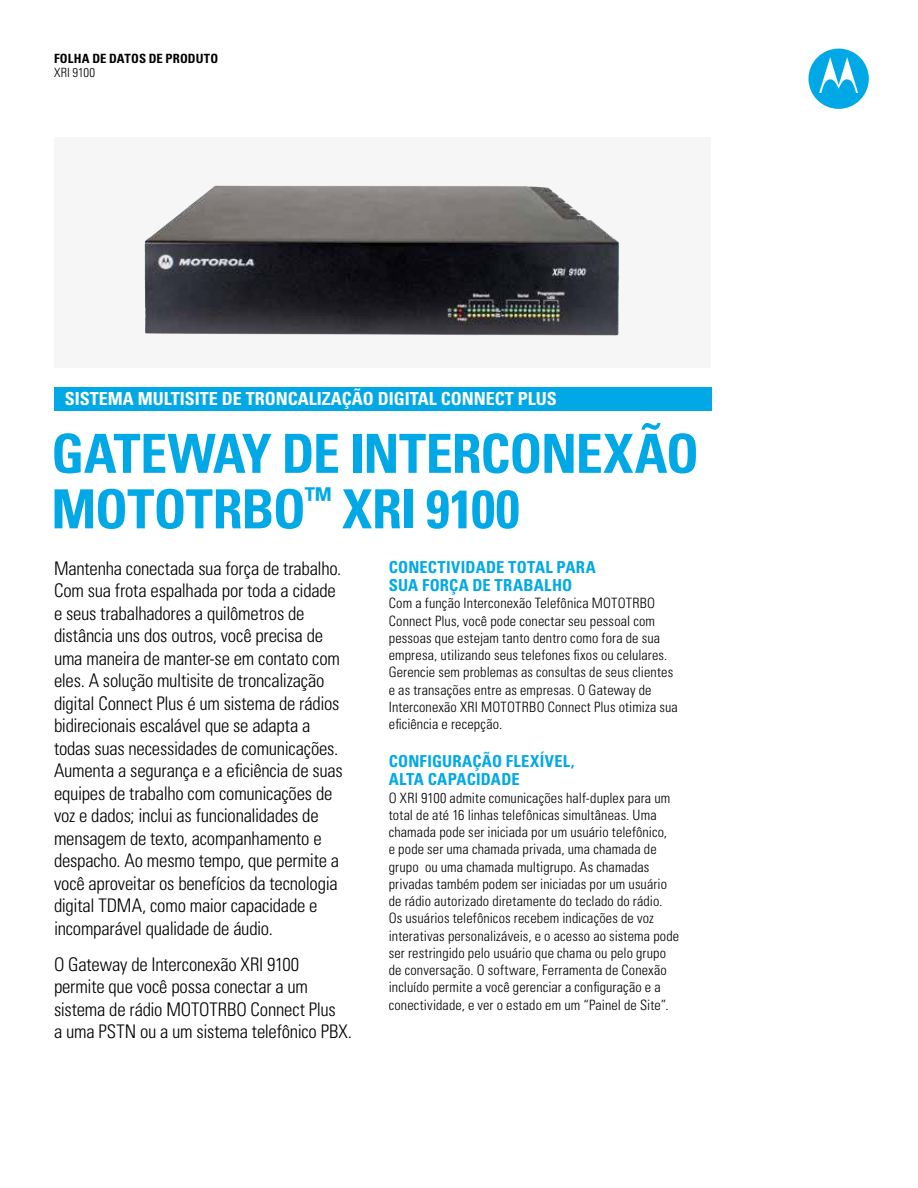
<style>
.page{position:relative;width:918px;height:1188px;background:#fff}
.page>*{position:absolute;margin:0;border:0;box-sizing:border-box;transform-origin:0 0}
.t1{font:700 condensed 54px/55.5px "Univers LT Std";letter-spacing:-.02em;color:#00a9e5}
.t2{font:300 condensed 18.75px/22.5px "Univers LT Std";letter-spacing:-.015em;color:#000}
.t3{font:700 condensed 18px "Univers LT Std";color:#fff}
.t4{font:700 condensed 16.5px/18px "Univers LT Std";letter-spacing:.015em;color:#00a9e5}
.t5{font:300 condensed 14.25px/17.2px "Univers LT Std";letter-spacing:.01em;color:#000}
.t6{font:700 condensed 12.75px "Univers LT Std";letter-spacing:.01em;color:#000}
.t7{font:300 condensed 12.75px "Univers LT Std";letter-spacing:.005em;color:#000}
</style>
<div class="page">
<div style="left:809px;top:49px;width:60px;height:60px;background:#00a9e5;border-radius:50%"></div>
<svg style="left:819px;top:57px;width:39px;height:36px"></svg>
<div style="left:54px;top:387px;width:658px;height:23px;background:#00a9e5"></div>
<div style="left:54px;top:137px;width:656px;height:230px;background:#f7f6f6"></div>
<img style="left:145px;top:185px;width:475px;height:151px">
<p class="t6" style="left:54px;top:51px;width:166px">FOLHA DE DATOS DE PRODUTO</p>
<p class="t7" style="left:54px;top:65px;width:43px">XRI 9100</p>
<p class="t3" style="left:65px;top:388px;width:493px">SISTEMA MULTISITE DE TRONCALIZAÇÃO DIGITAL CONNECT PLUS</p>
<h1 class="t1" style="left:51px;top:426px;width:649px">GATEWAY DE INTERCONEXÃO<br>MOTOTRBO<sup>™</sup> XRI 9100</h1>
<p class="t2" style="left:54px;top:557px;width:290px">Mantenha conectada sua força de trabalho.<br>Com sua frota espalhada por toda a cidade e seus trabalhadores a quilômetros de distância uns dos outros, você precisa de uma maneira de manter-se em contato com eles. A solução multisite de troncalização digital Connect Plus é um sistema de rádios bidirecionais escalável que se adapta a todas suas necessidades de comunicações.<br>Aumenta a segurança e a eficiência de suas equipes de trabalho com comunicações de voz e dados; inclui as funcionalidades de mensagem de texto, acompanhamento e despacho. Ao mesmo tempo, que permite a você aproveitar os benefícios da tecnologia digital TDMA, como maior capacidade e incomparável qualidade de áudio.</p>
<h2 class="t2" style="left:54px;top:953px;width:300px">O Gateway de Interconexão XRI 9100 permite que você possa conectar a um sistema de rádio MOTOTRBO Connect Plus<br>a uma PSTN ou a um sistema telefônico PBX.</h2>
<p class="t4" style="left:389px;top:558px;width:209px">CONECTIVIDADE TOTAL PARA<br>SUA FORÇA DE TRABALHO</p>
<p class="t5" style="left:389px;top:595px;width:291px">Com a função Interconexão Telefônica MOTOTRBO Connect Plus, você pode conectar seu pessoal com pessoas que estejam tanto dentro como fora de sua empresa, utilizando seus telefones fixos ou celulares.<br>Gerencie sem problemas as consultas de seus clientes e as transações entre as empresas. O Gateway de Interconexão XRI MOTOTRBO Connect Plus otimiza sua eficiência e recepção.</p>
<p class="t4" style="left:389px;top:752px;width:187px">CONFIGURAÇÃO FLEXÍVEL,<br>ALTA CAPACIDADE</p>
<p class="t5" style="left:389px;top:789px;width:292px">O XRI 9100 admite comunicações half-duplex para um total de até 16 linhas telefônicas simultâneas. Uma chamada pode ser iniciada por um usuário telefônico,<br>e pode ser uma chamada privada, uma chamada de grupo ou uma chamada multigrupo. As chamadas privadas também podem ser iniciadas por um usuário de rádio autorizado diretamente do teclado do rádio.<br>Os usuários telefônicos recebem indicações de voz interativas personalizáveis, e o acesso ao sistema pode ser restringido pelo usuário que chama ou pelo grupo de conversação. O software, Ferramenta de Conexão incluído permite a você gerenciar a configuração e a conectividade, e ver o estado em um “Painel de Site”.</p>
</div>
